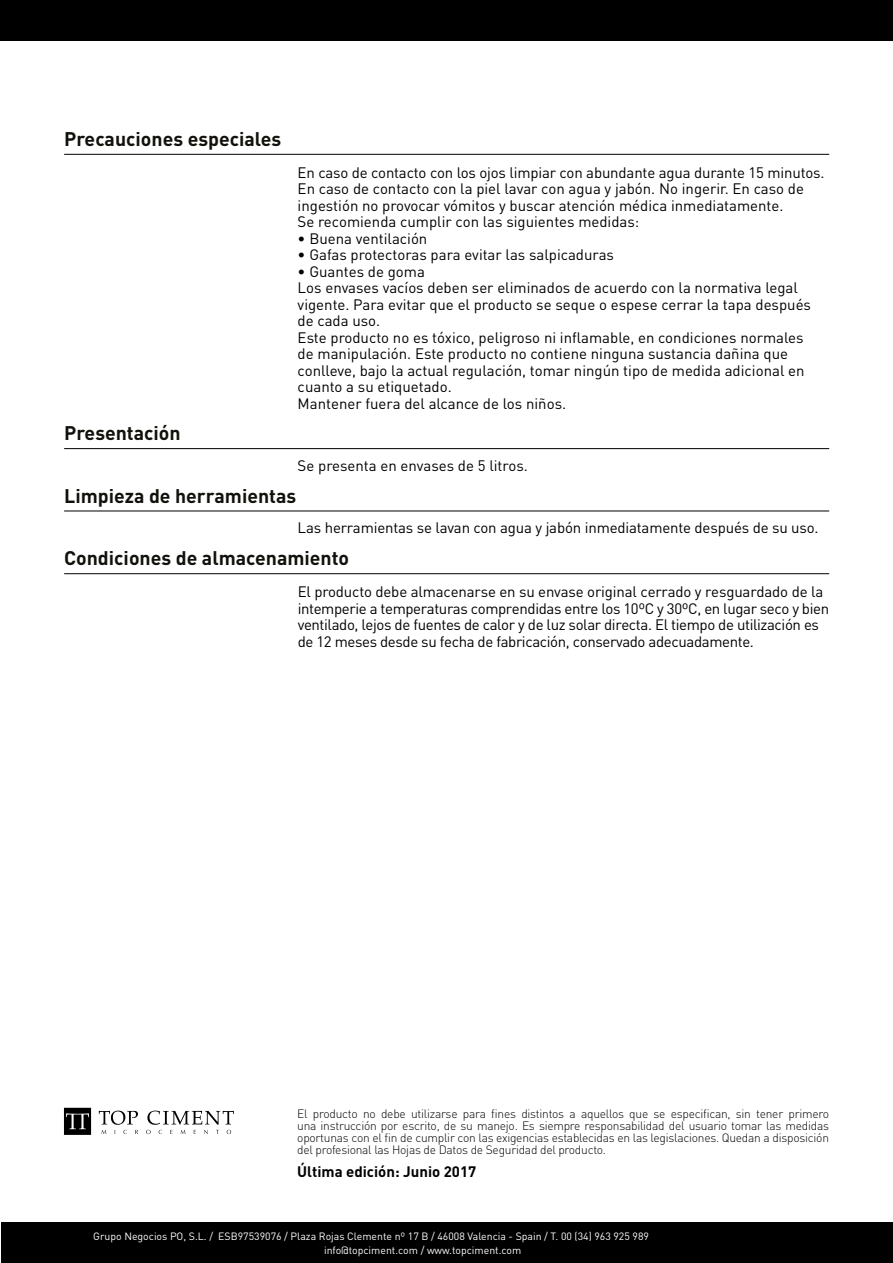
<style>
.page{position:relative;width:893px;height:1263px;background:#fff}
.page>*{position:absolute;margin:0;border:0;box-sizing:border-box;transform-origin:0 0}
.t1{font:700 19.5px "DIN";color:#12110c}
.t2{font:15px/16.5px "DIN";color:#000}
.t3{font:15px/16.5px "DIN";letter-spacing:-.025em;color:#000}
.t4{font:700 15px "DIN";color:#000}
.t5{font:300 12px/12px "DIN";letter-spacing:-.02em;color:#000;text-align:justify}
.t6{font:10.5px/13.2px "DIN";color:#fff}
</style>
<div class="page">
<div style="left:1px;top:1222px;width:892px;height:41px;background:#000"></div>
<div style="left:0;top:0;width:893px;height:41px;background:#000"></div>
<svg style="left:99px;top:1110px;width:39px;height:24px"></svg>
<svg style="left:146px;top:1110px;width:88px;height:24px"></svg>
<svg style="left:64px;top:1108px;width:27px;height:27px"></svg>
<hr style="left:64px;top:573px;width:765px;height:1px;background:#000">
<hr style="left:64px;top:154px;width:765px;height:1px;background:#000">
<hr style="left:64px;top:448px;width:765px;height:1px;background:#000">
<hr style="left:64px;top:511px;width:765px;height:1px;background:#000">
<h1 class="t1" style="left:64px;top:126px;width:219px">Precauciones especiales</h1>
<h1 class="t1" style="left:64px;top:420px;width:118px">Presentación</h1>
<p class="t2" style="left:298px;top:164px;width:528px">En caso de contacto con los ojos limpiar con abundante agua durante 15 minutos.<br>En caso de contacto con la piel lavar con agua y jabón. No ingerir. En caso de ingestión no provocar vómitos y buscar atención médica inmediatamente.<br>Se recomienda cumplir con las siguientes medidas:</p>
<p class="t2" style="left:298px;top:230px;width:131px">• Buena ventilación</p>
<p class="t2" style="left:298px;top:246px;width:318px">• Gafas protectoras para evitar las salpicaduras</p>
<p class="t2" style="left:298px;top:263px;width:515px">• Guantes de goma<br>Los envases vacíos deben ser eliminados de acuerdo con la normativa legal vigente. Para evitar que el producto se seque o espese cerrar la tapa después de cada uso.<br>Este producto no es tóxico, peligroso ni inflamable, en condiciones normales de manipulación. Este producto no contiene ninguna sustancia dañina que conlleve, bajo la actual regulación, tomar ningún tipo de medida adicional en cuanto a su etiquetado.<br>Mantener fuera del alcance de los niños.</p>
<p class="t2" style="left:298px;top:457px;width:232px">Se presenta en envases de 5 litros.</p>
<h1 class="t1" style="left:64px;top:483px;width:234px">Limpieza de herramientas</h1>
<p class="t2" style="left:298px;top:519px;width:522px">Las herramientas se lavan con agua y jabón inmediatamente después de su uso.</p>
<h1 class="t1" style="left:64px;top:545px;width:286px">Condiciones de almacenamiento</h1>
<p class="t3" style="left:298px;top:583px;width:533px">El producto debe almacenarse en su envase original cerrado y resguardado de la intemperie a temperaturas comprendidas entre los 10ºC y 30ºC, en lugar seco y bien ventilado, lejos de fuentes de calor y de luz solar directa. El tiempo de utilización es de 12 meses desde su fecha de fabricación, conservado adecuadamente.</p>
<p class="t5" style="left:297px;top:1107px;width:533px">El producto no debe utilizarse para fines distintos a aquellos que se especifican, sin tener primero una instrucción por escrito, de su manejo. Es siempre responsabilidad del usuario tomar las medidas oportunas con el fin de cumplir con las exigencias establecidas en las legislaciones. Quedan a disposición del profesional las Hojas de Datos de Seguridad del producto.</p>
<p class="t4" style="left:297px;top:1162px;width:181px">Última edición: Junio 2017</p>
<p class="t6" style="left:324px;top:1230px;width:326px;text-indent:-231px">Grupo Negocios PO, S.L. / ESB97539076 / Plaza Rojas Clemente nº 17 B / 46008 Valencia - Spain / T. 00 (34) 963 925 989 info@topciment.com / www.topciment.com</p>
</div>
